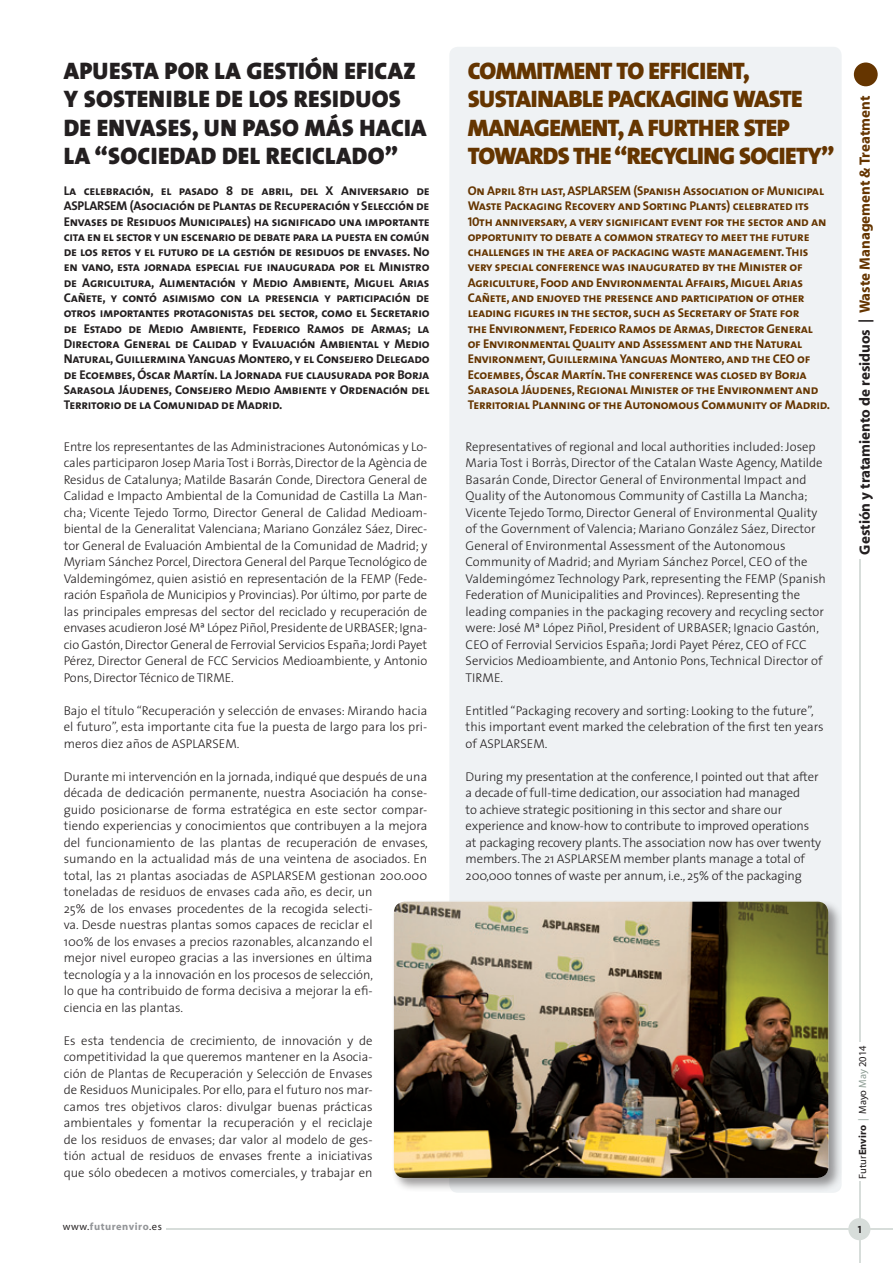
<style>
.page{position:relative;width:893px;height:1263px;background:#fff}
.page>*{position:absolute;margin:0;border:0;box-sizing:border-box;transform-origin:0 0}
.Titular_Grande{font:24px/28.5px "The Sans Black Caps";letter-spacing:-.03em;color:#653500}
.Titular_Grande-2{font:24px/28.5px "The Sans Black Caps";letter-spacing:.01em;color:#231f20}
.t1{font:700 15px "Myriad";color:#231f20}
.Texto{font:300 12.75px/16.5px "The Sans";color:#231f20;text-align:justify}
.Texto_ingles{font:300 12.75px/16.5px "The Sans";color:#231f20}
.Titular_Grande-3{font:12.75px/15.3px "The Sans Bold Caps";letter-spacing:-.02em;color:#653500}
.Titular_Grande-4{font:12.75px/15.3px "The Sans Bold Caps";letter-spacing:-.02em;color:#231f20;text-align:justify}
.t2{font:10.5px "Myriad";color:#231f20}
.t3{font:700 10.5px "Myriad";letter-spacing:.05em;color:#939598}
.t4{font:10.5px "The Sans Bold Caps";color:#231f20}
.s1{color:#653500}
.s2{font-weight:700}
.s3{color:#8b9b92}
.s4{font-weight:400;color:#231f20}
</style>
<div class="page">
<div style="left:854px;top:63px;width:24px;height:23px;background:#653500;border-radius:50%"></div>
<hr style="left:859px;top:559px;width:1px;height:482px;background:#d7ddda">
<hr style="left:166px;top:1228px;width:727px;height:2px;background:#d7ddda">
<hr style="left:859px;top:1181px;width:1px;height:82px;background:#d7ddda">
<div style="left:848px;top:1218px;width:22px;height:22px;background:#d7ddda;border-radius:50%"></div>
<div style="left:449px;top:47px;width:393px;height:1146px;background:#eff2f4;border-radius:9px"></div>
<div style="left:391px;top:899px;width:452px;height:293px;background:#231f20;opacity:.45"></div>
<img style="left:394px;top:902px;width:434px;height:276px">
<p class="Titular_Grande-2" style="left:64px;top:56px;width:364px">APUESTA POR LA GESTIÓN EFICAZ<br>Y SOSTENIBLE DE LOS RESIDUOS<br>DE ENVASES, UN PASO MÁS HACIA<br>LA “SOCIEDAD DEL RECICLADO”</p>
<p class="Titular_Grande-4" style="left:64px;top:183px;width:367px">La celebración, el pasado 8 de abril, del X Aniversario de ASPLARSEM (Asociación de Plantas de Recuperación y Selección de Envases de Residuos Municipales) ha significado una importante cita en el sector y un escenario de debate para la puesta en común de los retos y el futuro de la gestión de residuos de envases. No en vano, esta jornada especial fue inaugurada por el Ministro de Agricultura, Alimentación y Medio Ambiente, Miguel Arias Cañete, y contó asimismo con la presencia y participación de otros importantes protagonistas del sector, como el Secretario de Estado de Medio Ambiente, Federico Ramos de Armas; la Directora General de Calidad y Evaluación Ambiental y Medio Natural, Guillermina Yanguas Montero, y el Consejero Delegado de Ecoembes, Óscar Martín. La Jornada fue clausurada por Borja Sarasola Jáudenes, Consejero Medio Ambiente y Ordenación del Territorio de la Comunidad de Madrid.</p>
<p class="Texto" style="left:64px;top:438px;width:365px">Entre los representantes de las Administraciones Autonómicas y Lo&shy;cales participaron Josep Maria Tost i Borràs, Director de la Agència de Residus de Catalunya; Matilde Basarán Conde, Directora General de Calidad e Impacto Ambiental de la Comunidad de Castilla La Man&shy;cha; Vicente Tejedo Tormo, Director General de Calidad Medioam&shy;biental de la Generalitat Valenciana; Mariano González Sáez, Direc&shy;tor General de Evaluación Ambiental de la Comunidad de Madrid; y Myriam Sánchez Porcel, Directora General del Parque Tecnológico de Valdemingómez, quien asistió en representación de la FEMP (Fede&shy;ración Española de Municipios y Provincias). Por último, por parte de las principales empresas del sector del reciclado y recuperación de envases acudieron José Mª López Piñol, Presidente de URBASER; Igna&shy;cio Gastón, Director General de Ferrovial Servicios España; Jordi Payet Pérez, Director General de FCC Servicios Medioambiente, y Antonio Pons, Director Técnico de TIRME.</p>
<p class="Texto" style="left:64px;top:702px;width:365px">Bajo el título “Recuperación y selección de envases: Mirando hacia el futuro”, esta importante cita fue la puesta de largo para los pri&shy;meros diez años de ASPLARSEM.</p>
<p class="Texto" style="left:64px;top:768px;width:366px;text-align:left">Durante mi intervención en la jornada, indiqué que después de una década de dedicación permanente, nuestra Asociación ha conse&shy;guido posicionarse de forma estratégica en este sector compar&shy;tiendo experiencias y conocimientos que contribuyen a la mejora del funcionamiento de las plantas de recuperación de envases, sumando en la actualidad más de una veintena de asociados. En total, las 21 plantas asociadas de ASPLARSEM gestionan 200.000 toneladas de residuos de envases cada año, es decir, un<br>25% de los envases procedentes de la recogida selecti-<br>va. Desde nuestras plantas somos capaces de reciclar el<br>100% de los envases a precios razonables, alcanzando el<br>mejor nivel europeo gracias a las inversiones en última tecnología y a la innovación en los procesos de selección,<br>lo que ha contribuido de forma decisiva a mejorar la efi-<br>ciencia en las plantas.</p>
<p class="Texto" style="left:64px;top:1032px;width:310px">Es esta tendencia de crecimiento, de innovación y de competitividad la que queremos mantener en la Asocia&shy;ción de Plantas de Recuperación y Selección de Envases de Residuos Municipales. Por ello, para el futuro nos mar&shy;camos tres objetivos claros: divulgar buenas prácticas ambientales y fomentar la recuperación y el reciclaje de los residuos de envases; dar valor al modelo de ges&shy;tión actual de residuos de envases frente a iniciativas que sólo obedecen a motivos comerciales, y trabajar en</p>
<p class="Titular_Grande" style="left:468px;top:56px;width:368px">COMMITMENT TO EFFICIENT,<br>SUSTAINABLE PACKAGING WASTE<br>MANAGEMENT, A FURTHER STEP<br>TOWARDS THE “RECYCLING SOCIETY”</p>
<p class="Titular_Grande-3" style="left:468px;top:183px;width:364px">On April 8th last, ASPLARSEM (Spanish Association of Municipal Waste Packaging Recovery and Sorting Plants) celebrated its 10th anniversary, a very significant event for the sector and an opportunity to debate a common strategy to meet the future challenges in the area of packaging waste management. This very special conference was inaugurated by the Minister of Agriculture, Food and Environmental Affairs, Miguel Arias Cañete, and enjoyed the presence and participation of other leading figures in the sector, such as Secretary of State for<br>the Environment, Federico Ramos de Armas, Director General<br>of Environmental Quality and Assessment and the Natural Environment, Guillermina Yanguas Montero, and the CEO of Ecoembes, Óscar Martín. The conference was closed by Borja Sarasola Jáudenes, Regional Minister of the Environment and Territorial Planning of the Autonomous Community of Madrid.</p>
<p class="Texto_ingles" style="left:466px;top:438px;width:362px">Representatives of regional and local authorities included: Josep Maria Tost i Borràs, Director of the Catalan Waste Agency, Matilde Basarán Conde, Director General of Environmental Impact and Quality of the Autonomous Community of Castilla La Mancha; Vicente Tejedo Tormo, Director General of Environmental Quality of the Government of Valencia; Mariano González Sáez, Director General of Environmental Assessment of the Autonomous Community of Madrid; and Myriam Sánchez Porcel, CEO of the Valdemingómez Technology Park, representing the FEMP (Spanish Federation of Municipalities and Provinces). Representing the leading companies in the packaging recovery and recycling sector were: José Mª López Piñol, President of URBASER; Ignacio Gastón, CEO of Ferrovial Servicios España; Jordi Payet Pérez, CEO of FCC Servicios Medioambiente, and Antonio Pons, Technical Director of TIRME.</p>
<p class="Texto_ingles" style="left:466px;top:702px;width:360px">Entitled “Packaging recovery and sorting: Looking to the future”, this important event marked the celebration of the first ten years of ASPLARSEM.</p>
<p class="Texto_ingles" style="left:466px;top:768px;width:357px">During my presentation at the conference, I pointed out that after a decade of full-time dedication, our association had managed<br>to achieve strategic positioning in this sector and share our experience and know-how to contribute to improved operations at packaging recovery plants. The association now has over twenty members. The 21 ASPLARSEM member plants manage a total of 200,000 tonnes of waste per annum, i.e., 25% of the packaging</p>
<p class="t1" style="left:857px;top:555px;width:460px;rotate:-90deg">Gestión y tratamiento de residuos | <span class="s1">Waste Management &amp; Treatment</span></p>
<p class="t2" style="left:857px;top:1178px;width:135px;rotate:-90deg">Futur<span class="s2">Enviro</span> <span class="s3">|</span> Mayo <span class="s3">May</span> 2014</p>
<p class="t3" style="left:63px;top:1221px;width:100px"><span class="s4">www.</span>futurenviro<span class="s4">.es</span></p>
<p class="t4" style="left:858px;top:1220px;width:5px">1</p>
</div>
